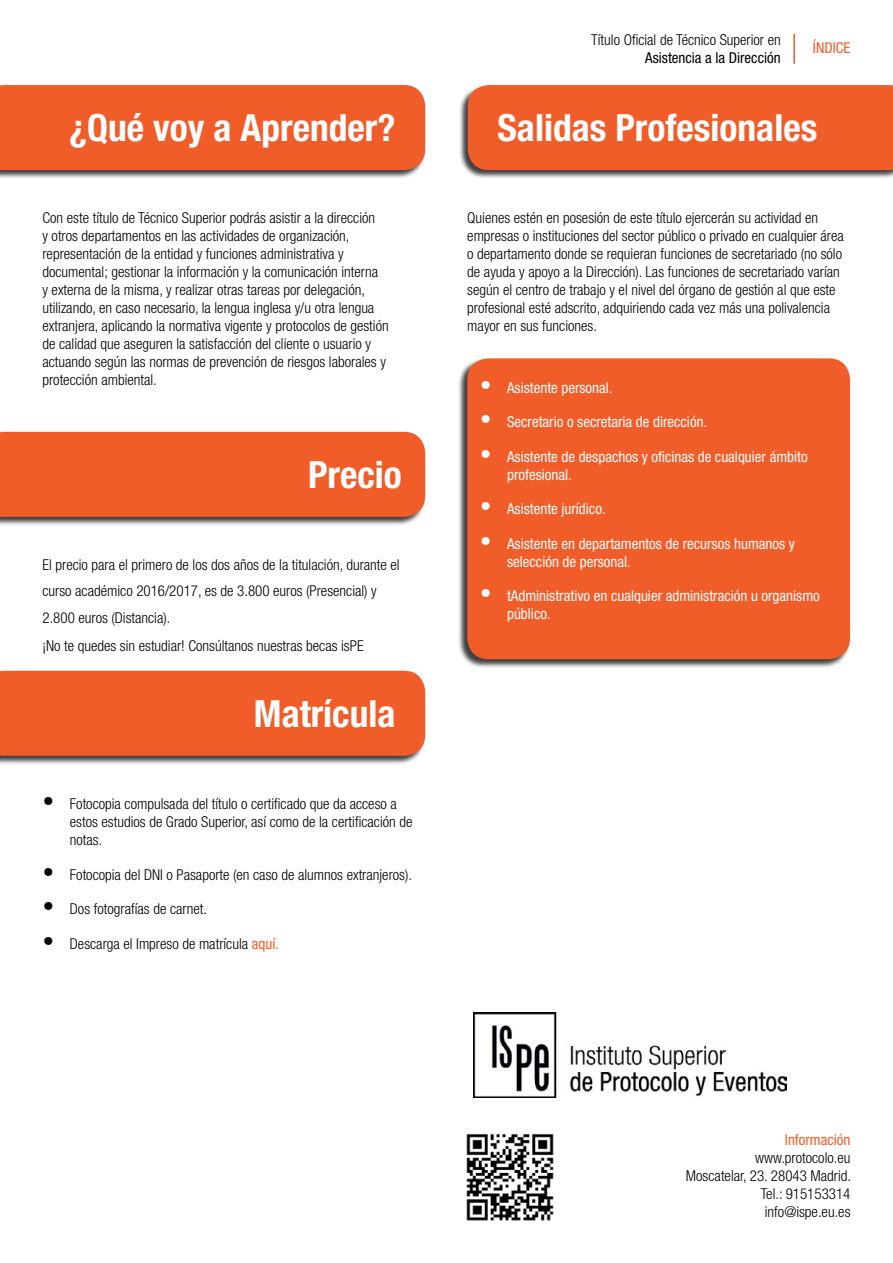
<style>
.page{position:relative;width:893px;height:1263px;background:#fff}
.page>*{position:absolute;margin:0;border:0;box-sizing:border-box;transform-origin:0 0}
.t1{font:700 condensed 37.5px "Helvetica Neue LT Pro";color:#fff}
.t2{font:300 condensed 15px/18px "Helvetica Neue LT Pro";color:#000}
.t3{font:condensed 15px/18px "Helvetica Neue LT Pro";color:#fff}
.t4{font:condensed 15px "Helvetica Neue LT Pro";color:#000}
.t5{font:condensed 15px "Helvetica Neue LT Pro";color:#f15d29}
.s1{font-size:22.5px}
.s2{font-weight:400;color:#f15d29}
.s3{font-weight:300;font-size:22.5px}
</style>
<div class="page">
<hr style="left:793px;top:34px;width:2px;height:30px;background:#f15d29">
<div style="left:0;top:85px;width:425px;height:94px;background:#000;opacity:.75"></div>
<div style="left:0;top:85px;width:425px;height:85px;background:#f15d29"></div>
<div style="left:459px;top:85px;width:434px;height:94px;background:#000;opacity:.75"></div>
<div style="left:468px;top:85px;width:425px;height:85px;background:#f15d29"></div>
<div style="left:458px;top:358px;width:392px;height:310px;background:#000;opacity:.75"></div>
<div style="left:467px;top:358px;width:383px;height:301px;background:#f15d29;border-radius:21px"></div>
<div style="left:0;top:432px;width:425px;height:94px;background:#000;opacity:.75"></div>
<div style="left:0;top:432px;width:425px;height:85px;background:#f15d29"></div>
<div style="left:0;top:671px;width:425px;height:94px;background:#000;opacity:.75"></div>
<div style="left:0;top:671px;width:425px;height:85px;background:#f15d29"></div>
<img style="left:473px;top:1012px;width:313px;height:85px">
<img style="left:466px;top:1133px;width:88px;height:88px">
<h1 class="t1" style="left:69px;top:105px;width:328px">¿Qué voy a Aprender?</h1>
<p class="t2" style="left:42px;top:209px;width:348px">Con este título de Técnico Superior podrás asistir a la dirección<br>y otros departamentos en las actividades de organización, representación de la entidad y funciones administrativa y documental; gestionar la información y la comunicación interna<br>y externa de la misma, y realizar otras tareas por delegación, utilizando, en caso necesario, la lengua inglesa y/u otra lengua extranjera, aplicando la normativa vigente y protocolos de gestión de calidad que aseguren la satisfacción del cliente o usuario y actuando según las normas de prevención de riesgos laborales y protección ambiental.</p>
<h1 class="t1" style="left:308px;top:452px;width:95px">Precio</h1>
<p class="t2" style="left:42px;top:551px;width:359px;line-height:27px">El precio para el primero de los dos años de la titulación, durante el curso académico 2016/2017, es de 3.800 euros (Presencial) y 2.800 euros (Distancia).<br>¡No te quedes sin estudiar! Consúltanos nuestras becas isPE</p>
<h1 class="t1" style="left:254px;top:691px;width:143px">Matrícula</h1>
<p class="t2" style="left:70px;top:795px;width:344px;text-indent:-27px"><span class="s1">•</span> Fotocopia compulsada del título o certificado que da acceso a estos estudios de Grado Superior, así como de la certificación de notas.</p>
<p class="t2" style="left:43px;top:865px;width:371px"><span class="s1">•</span> Fotocopia del DNI o Pasaporte (en caso de alumnos extranjeros).</p>
<p class="t2" style="left:43px;top:900px;width:166px"><span class="s1">•</span> Dos fotografías de carnet.</p>
<p class="t2" style="left:43px;top:934px;width:238px"><span class="s1">•</span> Descarga el Impreso de matrícula <span class="s2">aquí.</span></p>
<p class="t2" style="left:591px;top:30px;width:191px">Título Oficial de Técnico Superior en</p>
<p class="t4" style="left:645px;top:49px;width:137px">Asistencia a la Dirección</p>
<p class="t5" style="left:813px;top:39px;width:39px">ÍNDICE</p>
<h1 class="t1" style="left:497px;top:105px;width:321px">Salidas Profesionales</h1>
<p class="t2" style="left:467px;top:209px;width:378px">Quienes estén en posesión de este título ejercerán su actividad en empresas o instituciones del sector público o privado en cualquier área o departamento donde se requieran funciones de secretariado (no sólo de ayuda y apoyo a la Dirección). Las funciones de secretariado varían según el centro de trabajo y el nivel del órgano de gestión al que este profesional esté adscrito, adquiriendo cada vez más una polivalencia mayor en sus funciones.</p>
<p class="t3" style="left:480px;top:378px;width:134px"><span class="s3">•</span> Asistente personal.</p>
<p class="t3" style="left:480px;top:413px;width:229px"><span class="s3">•</span> Secretario o secretaria de dirección.</p>
<p class="t3" style="left:507px;top:447px;width:302px;text-indent:-27px"><span class="s3">•</span> Asistente de despachos y oficinas de cualquier ámbito profesional.</p>
<p class="t3" style="left:480px;top:500px;width:127px"><span class="s3">•</span> Asistente jurídico.</p>
<p class="t3" style="left:507px;top:534px;width:289px;text-indent:-27px"><span class="s3">•</span> Asistente en departamentos de recursos humanos y selección de personal.</p>
<p class="t3" style="left:507px;top:587px;width:314px;text-indent:-27px"><span class="s3">•</span> tAdministrativo en cualquier administración u organismo público.</p>
<p class="t5" style="left:785px;top:1131px;width:67px">Información</p>
<p class="t2" style="left:686px;top:1149px;width:167px;text-align:right">www.protocolo.eu<br>Moscatelar, 23. 28043 Madrid.<br>Tel.: 915153314 info@ispe.eu.es</p>
</div>
